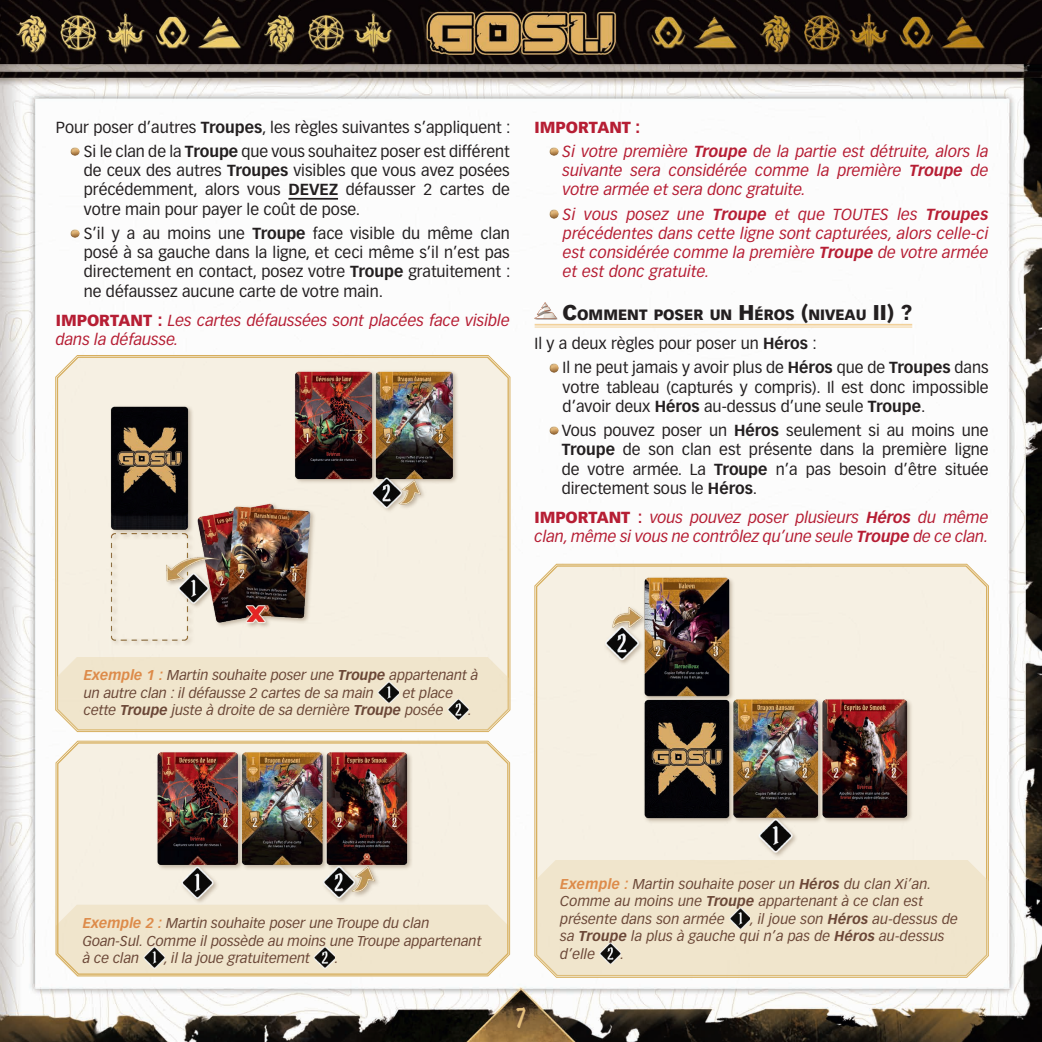
<style>
.page{position:relative;width:1042px;height:1042px;background:#fff}
.page>*{position:absolute;margin:0;border:0;box-sizing:border-box;transform-origin:0 0}
.t1{font:26.25px "Pirata One";color:#e6c07c}
.t2{font:15.75px/19.2px "Vectora LT Pro";color:#231f20;text-align:justify}
.t3{font:italic 15.75px/19.2px "Vectora LT Pro";color:#b61e34}
.t4{font:900 14.7px "Vectora LT Pro";color:#231f20}
.t5{font:italic 14px/17.5px "Vectora LT Pro";color:#6b4737}
.s1{font-weight:700}
.s2{font-weight:900;font-style:normal}
.s3{font-size:21px}
.s4{font-weight:700;font-style:normal}
.s5{font-weight:700;color:#dd8b4a}
</style>
<div class="page">
<img style="left:0;top:0;width:1042px;height:1042px">
<hr style="left:288px;top:198px;width:50px;height:2px;background:#231f20">
<svg style="left:71px;top:147px;width:8px;height:9px"></svg>
<svg style="left:71px;top:229px;width:8px;height:9px"></svg>
<svg style="left:56px;top:355px;width:453px;height:376px;background:#f0e5cc"></svg>
<img style="left:72px;top:360px;width:424px;height:297px">
<div style="left:56px;top:657px;width:453px;height:73px;background:#f0e5cc"></div>
<img style="left:378px;top:682px;width:21px;height:21px">
<img style="left:447px;top:699px;width:21px;height:21px">
<svg style="left:56px;top:741px;width:453px;height:234px;background:#f2e8d3"></svg>
<img style="left:139px;top:738px;width:287px;height:169px">
<img style="left:143px;top:947px;width:21px;height:21px">
<img style="left:314px;top:947px;width:21px;height:21px">
<hr style="left:535px;top:324px;width:377px;height:2px;background:#f2d19b">
<hr style="left:535px;top:327px;width:377px;height:1px;background:#f2d19b">
<svg style="left:549px;top:147px;width:9px;height:9px"></svg>
<svg style="left:549px;top:210px;width:9px;height:8px"></svg>
<img style="left:535px;top:302px;width:23px;height:18px">
<svg style="left:549px;top:363px;width:9px;height:9px"></svg>
<svg style="left:549px;top:426px;width:9px;height:9px"></svg>
<svg style="left:535px;top:564px;width:453px;height:413px;background:#f4edde"></svg>
<img style="left:597px;top:549px;width:329px;height:311px">
<div style="left:535px;top:860px;width:453px;height:116px;background:#f0e5cc"></div>
<img style="left:729px;top:908px;width:21px;height:20px">
<img style="left:599px;top:943px;width:21px;height:20px">
<div style="left:512px;top:1002px;width:19px;height:31px;background:#6b4737;opacity:.75"></div>
<p class="t2" style="left:56px;top:115px;width:456px;line-height:24.2px;text-align:right">Pour poser d’autres <span class="s1">Troupes</span>, les règles suivantes s’appliquent :<br>Si le clan de la <span class="s1">Troupe</span> que vous souhaitez poser est différent</p>
<p class="t2" style="left:84px;top:161px;width:427px">de ceux des autres <span class="s1">Troupes</span> visibles que vous avez posées précédemment, alors vous <span class="s1">DEVEZ</span> défausser 2 cartes de votre main pour payer le coût de pose.</p>
<p class="t2" style="left:84px;top:224px;width:428px">S’il y a au moins une <span class="s1">Troupe</span> face visible du même clan posé à sa gauche dans la ligne, et ceci même s’il n’est pas directement en contact, posez votre <span class="s1">Troupe</span> gratuitement : ne défaussez aucune carte de votre main.</p>
<p class="t3" style="left:56px;top:310px;width:455px"><span class="s2">IMPORTANT :</span> Les cartes défaussées sont placées face visible dans la défausse.</p>
<p class="t3" style="left:562px;top:115px;width:427px;line-height:24.2px;text-indent:-28px"><span class="s2">IMPORTANT :<br></span>Si votre première <span class="s1">Troupe</span> de la partie est détruite, alors la</p>
<p class="t3" style="left:562px;top:161px;width:427px">suivante sera considérée comme la première <span class="s1">Troupe</span> de votre armée et sera donc gratuite.</p>
<p class="t3" style="left:563px;top:204px;width:427px;text-align:justify">Si vous posez une <span class="s1">Troupe</span> et que TOUTES les <span class="s1">Troupes </span>précédentes dans cette ligne sont capturées, alors celle-ci est considérée comme la première <span class="s1">Troupe</span> de votre armée et est donc gratuite.</p>
<p class="t4" style="left:562px;top:305px;width:351px"><span class="s3">C</span>OMMENT POSER UN <span class="s3">H</span>ÉROS <span class="s3">(</span>NIVEAU <span class="s3">II) ?</span></p>
<p class="t2" style="left:562px;top:331px;width:427px;line-height:24.2px;text-indent:-28px">Il y a deux règles pour poser un <span class="s1">Héros</span> :<br>Il ne peut jamais y avoir plus de <span class="s1">Héros</span> que de <span class="s1">Troupes</span> dans</p>
<p class="t2" style="left:562px;top:377px;width:427px">votre tableau (capturés y compris). Il est donc impossible d’avoir deux <span class="s1">Héros</span> au-dessus d’une seule <span class="s1">Troupe</span>.</p>
<p class="t2" style="left:562px;top:421px;width:428px">Vous pouvez poser un <span class="s1">Héros</span> seulement si au moins une <span class="s1">Troupe</span> de son clan est présente dans la première ligne de votre armée. La <span class="s1">Troupe</span> n’a pas besoin d’être située directement sous le <span class="s1">Héros</span>.</p>
<p class="t3" style="left:535px;top:508px;width:455px"><span class="s2">IMPORTANT</span> <span class="s4">:</span> vous pouvez poser plusieurs <span class="s1">Héros</span> du même clan, même si vous ne contrôlez qu’une seule <span class="s1">Troupe</span> de ce clan.</p>
<p class="t5" style="left:84px;top:666px;width:396px"><span class="s5">Exemple 1 :</span> Martin souhaite poser une <span class="s1">Troupe</span> appartenant à un autre clan : il défausse 2 cartes de sa main</p>
<p class="t5" style="left:84px;top:684px;width:371px;text-indent:319px">et place cette <span class="s1">Troupe</span> juste à droite de sa dernière <span class="s1">Troupe</span> posée</p>
<p class="t5" style="left:468px;top:701px;width:5px">.</p>
<p class="t5" style="left:83px;top:914px;width:400px"><span class="s5">Exemple 2 :</span> Martin souhaite poser une Troupe du clan<br>Goan-Sul. Comme il possède au moins une Troupe appartenant à ce clan</p>
<p class="t5" style="left:164px;top:949px;width:148px">, il la joue gratuitement</p>
<p class="t5" style="left:335px;top:949px;width:5px">.</p>
<h1 class="t1" style="left:516px;top:1001px;width:11px">7</h1>
<p class="t5" style="left:560px;top:875px;width:373px"><span class="s5">Exemple :</span> Martin souhaite poser un <span class="s1">Héros</span> du clan Xi’an.<br>Comme au moins une <span class="s1">Troupe</span> appartenant à ce clan est présente dans son armée</p>
<p class="t5" style="left:560px;top:910px;width:399px;text-indent:190px">, il joue son <span class="s1">Héros</span> au-dessus de sa <span class="s1">Troupe</span> la plus à gauche qui n’a pas de <span class="s1">Héros</span> au-dessus d’elle</p>
<p class="t5" style="left:620px;top:945px;width:5px">.</p>
</div>
